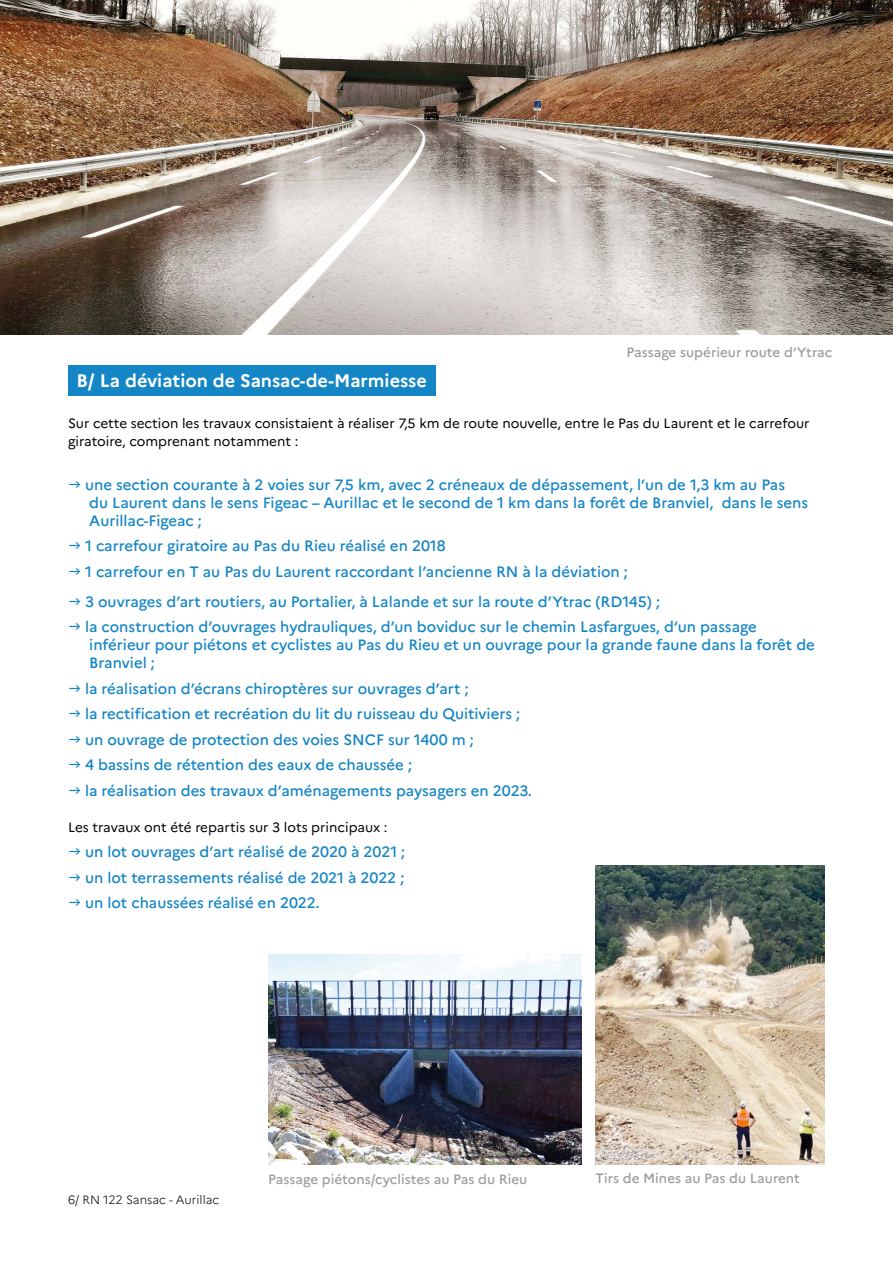
<style>
.page{position:relative;width:893px;height:1263px;background:#fff}
.page>*{position:absolute;margin:0;border:0;box-sizing:border-box;transform-origin:0 0}
.t1{font:700 18.15px "Marianne";color:#fff}
.t2{font:500 15px/25.5px "Marianne";color:#1485c5}
.t3{font:13.5px/18px "Marianne";color:#000}
.t4{font:500 13.5px "Marianne";color:#9d9d9c}
.t5{font:300 12px "Marianne";color:#000}
</style>
<div class="page">
<img style="left:0;top:0;width:893px;height:334px">
<div style="left:68px;top:365px;width:367px;height:31px;background:#1485c5"></div>
<img style="left:596px;top:866px;width:229px;height:298px">
<img style="left:268px;top:955px;width:313px;height:209px">
<p class="t4" style="left:626px;top:344px;width:207px">Passage supérieur route d’Ytrac</p>
<p class="t1" style="left:77px;top:370px;width:352px">B/ La déviation de Sansac-de-Marmiesse</p>
<p class="t3" style="left:68px;top:414px;width:743px">Sur cette section les travaux consistaient à réaliser 7,5 km de route nouvelle, entre le Pas du Laurent et le carrefour giratoire, comprenant notamment :</p>
<p class="t2" style="left:85px;top:475px;width:725px;line-height:18px">une section courante à 2 voies sur 7,5 km, avec 2 créneaux de dépassement, l’un de 1,3 km au Pas<br>du Laurent dans le sens Figeac – Aurillac et le second de 1 km dans la forêt de Branviel, dans le sens<br>Aurillac-Figeac ;</p>
<p class="t2" style="left:85px;top:533px;width:544px">1 carrefour giratoire au Pas du Rieu réalisé en 2018<br>1 carrefour en T au Pas du Laurent raccordant l’ancienne RN à la déviation ;</p>
<p class="t2" style="left:85px;top:589px;width:673px">3 ouvrages d’art routiers, au Portalier, à Lalande et sur la route d’Ytrac (RD145) ;<br>la construction d’ouvrages hydrauliques, d’un boviduc sur le chemin Lasfargues, d’un passage</p>
<p class="t2" style="left:89px;top:636px;width:727px;line-height:18px">inférieur pour piétons et cyclistes au Pas du Rieu et un ouvrage pour la grande faune dans la forêt de<br>Branviel ;</p>
<p class="t2" style="left:85px;top:676px;width:448px">la réalisation d’écrans chiroptères sur ouvrages d’art ;<br>la rectification et recréation du lit du ruisseau du Quitiviers ; un ouvrage de protection des voies SNCF sur 1400 m ;<br>4 bassins de rétention des eaux de chaussée ;<br>la réalisation des travaux d’aménagements paysagers en 2023.</p>
<p class="t3" style="left:68px;top:818px;width:321px">Les travaux ont été repartis sur 3 lots principaux :</p>
<p class="t2" style="left:85px;top:839px;width:322px;text-align:justify">un lot ouvrages d’art réalisé de 2020 à 2021 ; un lot terrassements réalisé de 2021 à 2022 ; un lot chaussées réalisé en 2022.</p>
<p class="t5" style="left:68px;top:1193px;width:153px">6/ RN 122 Sansac - Aurillac</p>
<p class="t4" style="left:268px;top:1171px;width:261px">Passage piétons/cyclistes au Pas du Rieu</p>
<p class="t4" style="left:596px;top:1170px;width:206px">Tirs de Mines au Pas du Laurent</p>
</div>
